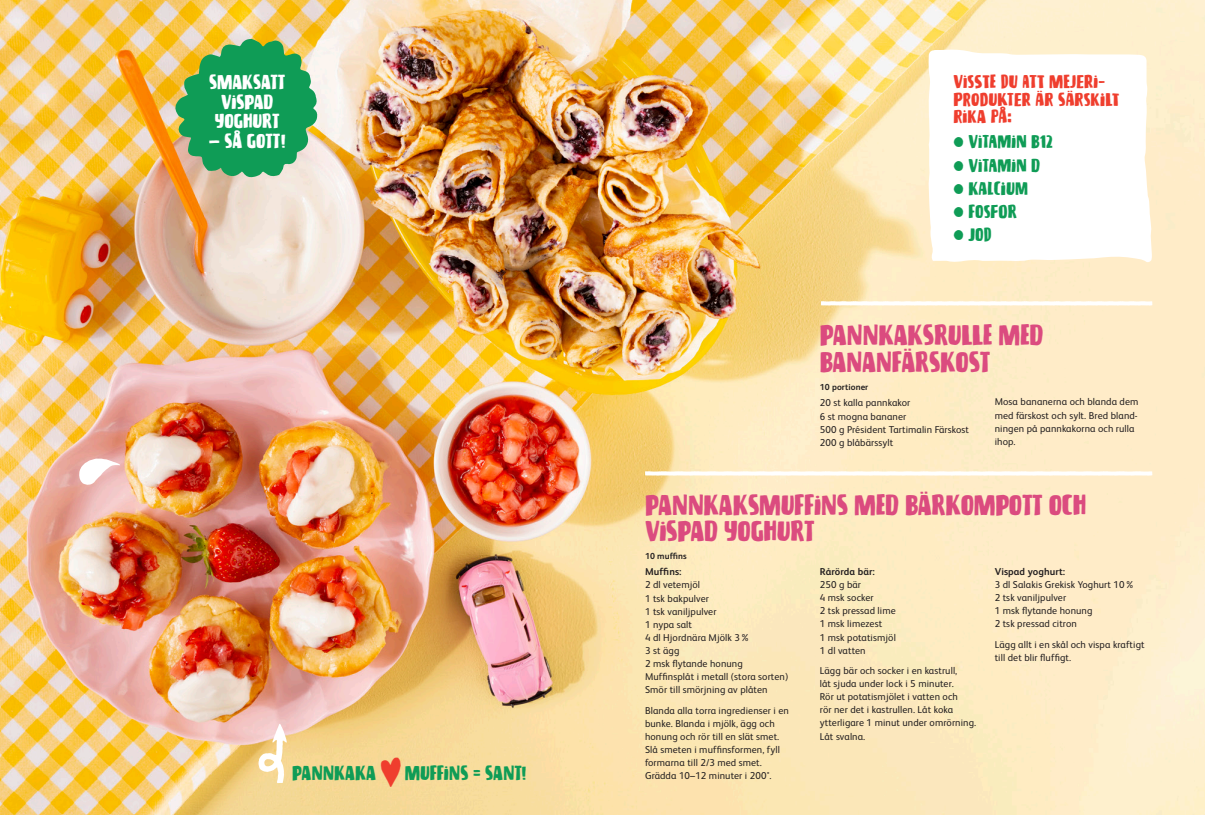
<style>
.page{position:relative;width:1205px;height:815px;background:#fff}
.page>*{position:absolute;margin:0;border:0;box-sizing:border-box;transform-origin:0 0}
.t1{font:37.5px "Biscuit Chicken Things";color:#ef3e2e}
.t2{font:21.25px/26.2px "Biscuit Chicken";letter-spacing:-.015em;color:#db4b7f}
.t3{font:15px/19.4px "Biscuit Chicken";letter-spacing:-.005em;color:#fff;text-align:center}
.t4{font:15px "Biscuit Chicken";letter-spacing:-.005em;color:#0f9c56}
.t5{font:13.75px/17.5px "Biscuit Chicken";letter-spacing:.01em;color:#ef3e2e}
.t6{font:13.75px "Biscuit Chicken";letter-spacing:.01em;color:#0f9c56}
.t7{font:10px/13.1px "FS Albert";letter-spacing:.01em;color:#231f20}
.t8{font:700 10px "FS Albert";letter-spacing:.01em;color:#231f20}
.t9{font:700 8.75px "FS Albert";letter-spacing:.01em;color:#231f20}
.s1{font-family:"Biscuit Chicken Things"}
</style>
<div class="page">
<img style="left:0;top:0;width:1205px;height:815px">
<svg style="left:928px;top:49px;width:224px;height:214px"></svg>
<svg style="left:645px;top:471px;width:507px;height:5px"></svg>
<svg style="left:821px;top:301px;width:331px;height:5px"></svg>
<svg style="left:79px;top:459px;width:41px;height:26px"></svg>
<svg style="left:258px;top:724px;width:29px;height:59px"></svg>
<svg style="left:174px;top:39px;width:143px;height:139px"></svg>
<p class="t3" style="left:209px;top:73px;width:78px">SMAKSATT<br>VISPAD<br>YOGHURT</p>
<p class="t3" style="left:209px;top:131px;width:78px">– SÅ GOTT!</p>
<p class="t4" style="left:292px;top:760px;width:85px">PANNKAKA</p>
<p class="t1" style="left:380px;top:749px;width:23px">q</p>
<p class="t4" style="left:405px;top:760px;width:123px">MUFFINS = SANT!</p>
<p class="t5" style="left:953px;top:73px;width:167px">VISSTE DU ATT MEJERI-<br>PRODUKTER ÄR SÄRSKILT<br>RIKA PÅ:</p>
<p class="t6" style="left:953px;top:130px;width:101px"><span class="s1">d</span> VITAMIN B12</p>
<p class="t6" style="left:953px;top:155px;width:88px"><span class="s1">d</span> VITAMIN D</p>
<p class="t6" style="left:953px;top:177px;width:76px"><span class="s1">d</span> KALCIUM</p>
<p class="t6" style="left:953px;top:200px;width:64px"><span class="s1">d</span> FOSFOR</p>
<p class="t6" style="left:953px;top:223px;width:40px"><span class="s1">d</span> JOD</p>
<p class="t2" style="left:820px;top:322px;width:225px">PANNKAKSRULLE MED<br>BANANFÄRSKOST</p>
<p class="t7" style="left:994px;top:395px;width:145px">Mosa bananerna och blanda dem med färskost och sylt. Bred bland&shy;ningen på pannkakorna och rulla ihop.</p>
<p class="t9" style="left:820px;top:381px;width:50px">10 portioner</p>
<p class="t7" style="left:820px;top:396px;width:92px">20 st kalla pannkakor</p>
<p class="t7" style="left:820px;top:409px;width:88px">6 st mogna bananer</p>
<p class="t7" style="left:820px;top:422px;width:151px">500 g Président Tartimalin Färskost</p>
<p class="t7" style="left:820px;top:435px;width:75px">200 g blåbärssylt</p>
<p class="t2" style="left:645px;top:491px;width:443px">PANNKAKSMUFFINS MED BÄRKOMPOTT OCH<br>VISPAD YOGHURT</p>
<p class="t9" style="left:645px;top:550px;width:43px">10 muffins</p>
<p class="t8" style="left:645px;top:565px;width:38px">Muffins:</p>
<p class="t7" style="left:645px;top:578px;width:57px">2 dl vetemjöl</p>
<p class="t7" style="left:645px;top:591px;width:65px">1 tsk bakpulver</p>
<p class="t7" style="left:645px;top:604px;width:73px">1 tsk vaniljpulver</p>
<p class="t7" style="left:645px;top:617px;width:49px">1 nypa salt</p>
<p class="t7" style="left:645px;top:630px;width:107px">4 dl Hjordnära Mjölk 3%</p>
<p class="t7" style="left:645px;top:644px;width:36px">3 st ägg</p>
<p class="t7" style="left:645px;top:657px;width:99px">2 msk flytande honung</p>
<p class="t7" style="left:645px;top:670px;width:145px">Muffinsplåt i metall (stora sorten)<br>Smör till smörjning av plåten</p>
<p class="t7" style="left:645px;top:703px;width:145px">Blanda alla torra ingredienser i en bunke. Blanda i mjölk, ägg och honung och rör till en slät smet.<br>Slå smeten i muffinsformen, fyll formarna till 2/3 med smet.<br>Grädda 10–12 minuter i 200°.</p>
<p class="t8" style="left:820px;top:565px;width:57px">Rårörda bär:</p>
<p class="t7" style="left:820px;top:578px;width:43px">250 g bär</p>
<p class="t7" style="left:820px;top:591px;width:55px">4 msk socker</p>
<p class="t7" style="left:820px;top:604px;width:77px">2 tsk pressad lime</p>
<p class="t7" style="left:820px;top:617px;width:78px">1 msk limezest<br>1 msk potatismjöl<br>1 dl vatten</p>
<p class="t7" style="left:820px;top:663px;width:158px">Lägg bär och socker i en kastrull,<br>låt sjuda under lock i 5 minuter.<br>Rör ut potatismjölet i vatten och<br>rör ner det i kastrullen. Låt koka ytterligare 1 minut under omrörning.<br>Låt svalna.</p>
<p class="t8" style="left:994px;top:565px;width:72px">Vispad yoghurt:</p>
<p class="t7" style="left:994px;top:578px;width:141px">3 dl Salakis Grekisk Yoghurt 10%</p>
<p class="t7" style="left:994px;top:591px;width:73px">2 tsk vaniljpulver</p>
<p class="t7" style="left:994px;top:604px;width:99px">1 msk flytande honung</p>
<p class="t7" style="left:994px;top:617px;width:84px">2 tsk pressad citron</p>
<p class="t7" style="left:994px;top:637px;width:151px">Lägg allt i en skål och vispa kraftigt till det blir fluffigt.</p>
</div>
